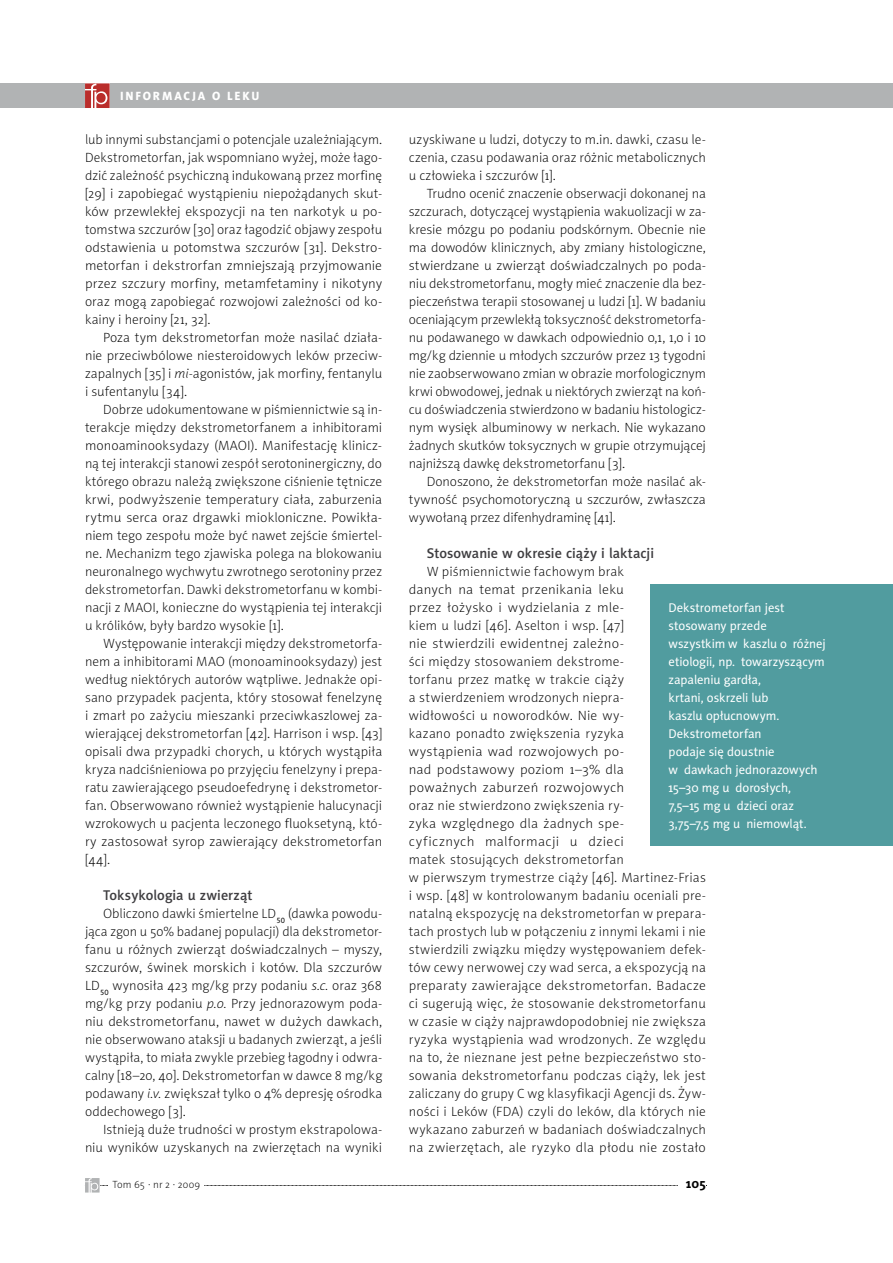
<style>
.page{position:relative;width:893px;height:1263px;background:#fff}
.page>*{position:absolute;margin:0;border:0;box-sizing:border-box;transform-origin:0 0}
.t1{font:14.25px "Naomi Sans EFN Medium";letter-spacing:.005em;color:#3e3d40}
.t2{font:13.5px/18px "Naomi Sans EFN Thin";letter-spacing:.015em;color:#000;text-align:justify}
.t3{font:700 13.5px "Naomi Sans EFN";color:#000}
.t4{font:12.75px/18px "Naomi Sans EFN";letter-spacing:-.005em;color:#fff}
.t5{font:12px "Naomi Sans EFN Heavy";letter-spacing:.15em;color:#fff}
.t6{font:10.5px "Naomi Sans EFN Thin";letter-spacing:.01em;color:#000}
.s1{font-style:italic}
</style>
<div class="page">
<div style="left:0;top:83px;width:893px;height:25px;background:#b1b3b4"></div>
<svg style="left:85px;top:83px;width:25px;height:25px"></svg>
<svg style="left:85px;top:1178px;width:622px;height:14px"></svg>
<div style="left:651px;top:585px;width:242px;height:261px;background:#519c9f"></div>
<p class="t5" style="left:120px;top:89px;width:141px">INFORMACJA O LEKU</p>
<p class="t2" style="left:85px;top:131px;width:299px">lub innymi substancjami o potencjale uzależniającym.<br>Dekstrometorfan, jak wspomniano wyżej, może łago&shy;dzić zależność psychiczną indukowaną przez morfinę [29] i zapobiegać wystąpieniu niepożądanych skut&shy;ków przewlekłej ekspozycji na ten narkotyk u po&shy;tomstwa szczurów [30] oraz łagodzić objawy zespołu odstawienia u potomstwa szczurów [31]. Dekstro&shy;metorfan i dekstrorfan zmniejszają przyjmowanie przez szczury morfiny, metamfetaminy i nikotyny oraz mogą zapobiegać rozwojowi zależności od ko&shy;kainy i heroiny [21, 32].</p>
<p class="t2" style="left:85px;top:329px;width:299px;text-indent:18px">Poza tym dekstrometorfan może nasilać działa&shy;nie przeciwbólowe niesteroidowych leków przeciw&shy;zapalnych [35] i <span class="s1">mi</span>-agonistów, jak morfiny, fentanylu i sufentanylu [34].</p>
<p class="t2" style="left:85px;top:401px;width:299px;text-indent:18px">Dobrze udokumentowane w piśmiennictwie są in&shy;terakcje między dekstrometorfanem a inhibitorami monoaminooksydazy (MAOI). Manifestację klinicz&shy;ną tej interakcji stanowi zespół serotoninergiczny, do którego obrazu należą zwiększone ciśnienie tętnicze krwi, podwyższenie temperatury ciała, zaburzenia rytmu serca oraz drgawki miokloniczne. Powikła&shy;niem tego zespołu może być nawet zejście śmiertel&shy;ne. Mechanizm tego zjawiska polega na blokowaniu neuronalnego wychwytu zwrotnego serotoniny przez dekstrometorfan. Dawki dekstrometorfanu w kombi&shy;nacji z MAOI, konieczne do wystąpienia tej interakcji u królików, były bardzo wysokie [1].</p>
<p class="t2" style="left:85px;top:635px;width:299px;text-indent:18px">Występowanie interakcji między dekstrometorfa&shy;nem a inhibitorami MAO (monoaminooksydazy) jest według niektórych autorów wątpliwe. Jednakże opi&shy;sano przypadek pacjenta, który stosował fenelzynę i zmarł po zażyciu mieszanki przeciwkaszlowej za&shy;wierającej dekstrometorfan [42]. Harrison i wsp. [43] opisali dwa przypadki chorych, u których wystąpiła kryza nadciśnieniowa po przyjęciu fenelzyny i prepa&shy;ratu zawierającego pseudoefedrynę i dekstrometor&shy;fan. Obserwowano również wystąpienie halucynacji wzrokowych u pacjenta leczonego fluoksetyną, któ&shy;ry zastosował syrop zawierający dekstrometorfan [44].</p>
<p class="t1" style="left:103px;top:887px;width:151px">Toksykologia u zwierząt</p>
<p class="t2" style="left:85px;top:905px;width:299px;text-indent:18px">Obliczono dawki śmiertelne LD<sub>50</sub> (dawka powodu&shy;jąca zgon u 50% badanej populacji) dla dekstrometor&shy;fanu u różnych zwierząt doświadczalnych – myszy, szczurów, świnek morskich i kotów. Dla szczurów LD<sub>50</sub> wynosiła 423 mg/kg przy podaniu <span class="s1">s.c.</span> oraz 368 mg/kg przy podaniu <span class="s1">p.o.</span> Przy jednorazowym poda&shy;niu dekstrometorfanu, nawet w dużych dawkach, nie obserwowano ataksji u badanych zwierząt, a jeśli wystąpiła, to miała zwykle przebieg łagodny i odwra&shy;calny [18–20, 40]. Dekstrometorfan w dawce 8 mg/kg podawany <span class="s1">i.v.</span> zwiększał tylko o 4% depresję ośrodka oddechowego [3].</p>
<p class="t2" style="left:85px;top:1121px;width:299px;text-align:right">Istnieją duże trudności w prostym ekstrapolowa&shy;niu wyników uzyskanych na zwierzętach na wyniki</p>
<p class="t2" style="left:409px;top:131px;width:299px">uzyskiwane u ludzi, dotyczy to m.in. dawki, czasu le&shy;czenia, czasu podawania oraz różnic metabolicznych u człowieka i szczurów [1].</p>
<p class="t2" style="left:409px;top:185px;width:299px;text-indent:18px">Trudno ocenić znaczenie obserwacji dokonanej na szczurach, dotyczącej wystąpienia wakuolizacji w za&shy;kresie mózgu po podaniu podskórnym. Obecnie nie ma dowodów klinicznych, aby zmiany histologiczne, stwierdzane u zwierząt doświadczalnych po poda&shy;niu dekstrometorfanu, mogły mieć znaczenie dla bez&shy;pieczeństwa terapii stosowanej u ludzi [1]. W badaniu oceniającym przewlekłą toksyczność dekstrometorfa&shy;nu podawanego w dawkach odpowiednio 0,1, 1,0 i 10 mg/kg dziennie u młodych szczurów przez 13 tygodni nie zaobserwowano zmian w obrazie morfologicznym krwi obwodowej, jednak u niektórych zwierząt na koń&shy;cu doświadczenia stwierdzono w badaniu histologicz&shy;nym wysięk albuminowy w nerkach. Nie wykazano żadnych skutków toksycznych w grupie otrzymującej najniższą dawkę dekstrometorfanu [3].</p>
<p class="t2" style="left:409px;top:473px;width:299px;text-indent:18px">Donoszono, że dekstrometorfan może nasilać ak&shy;tywność psychomotoryczną u szczurów, zwłaszcza wywołaną przez difenhydraminę [41].</p>
<p class="t1" style="left:427px;top:545px;width:229px">Stosowanie w okresie ciąży i laktacji</p>
<p class="t2" style="left:409px;top:563px;width:299px;text-align:left;text-indent:18px">W piśmiennictwie fachowym brak<br>danych na temat przenikania leku<br>przez łożysko i wydzielania z mle-<br>kiem u ludzi [46]. Aselton i wsp. [47]<br>nie stwierdzili ewidentnej zależno-<br>ści między stosowaniem dekstrome-<br>torfanu przez matkę w trakcie ciąży<br>a stwierdzeniem wrodzonych niepra-<br>widłowości u noworodków. Nie wy-<br>kazano ponadto zwiększenia ryzyka<br>wystąpienia wad rozwojowych po-<br>nad podstawowy poziom 1–3% dla<br>poważnych zaburzeń rozwojowych<br>oraz nie stwierdzono zwiększenia ry-<br>zyka względnego dla żadnych spe-<br>cyficznych malformacji u dzieci<br>matek stosujących dekstrometorfan<br>w pierwszym trymestrze ciąży [46]. Martinez-Frias i wsp. [48] w kontrolowanym badaniu oceniali pre&shy;natalną ekspozycję na dekstrometorfan w prepara&shy;tach prostych lub w połączeniu z innymi lekami i nie stwierdzili związku między występowaniem defek&shy;tów cewy nerwowej czy wad serca, a ekspozycją na preparaty zawierające dekstrometorfan. Badacze ci sugerują więc, że stosowanie dekstrometorfanu w czasie w ciąży najprawdopodobniej nie zwiększa ryzyka wystąpienia wad wrodzonych. Ze względu na to, że nieznane jest pełne bezpieczeństwo sto&shy;sowania dekstrometorfanu podczas ciąży, lek jest zaliczany do grupy C wg klasyfikacji Agencji ds. Żyw&shy;ności i Leków (FDA) czyli do leków, dla których nie wykazano zaburzeń w badaniach doświadczalnych na zwierzętach, ale ryzyko dla płodu nie zostało</p>
<p class="t4" style="left:669px;top:599px;width:159px">Dekstrometorfan jest stosowany przede wszystkim w kaszlu o różnej etiologii, np. towarzyszącym zapaleniu gardła,<br>krtani, oskrzeli lub<br>kaszlu opłucnowym.<br>Dekstrometorfan<br>podaje się doustnie<br>w dawkach jednorazowych<br>15–30 mg u dorosłych,<br>7,5–15 mg u dzieci oraz<br>3,75–7,5 mg u niemowląt.</p>
<p class="t6" style="left:112px;top:1179px;width:89px">Tom 65 · nr 2 · 2009</p>
<p class="t3" style="left:686px;top:1176px;width:21px">105</p>
</div>
